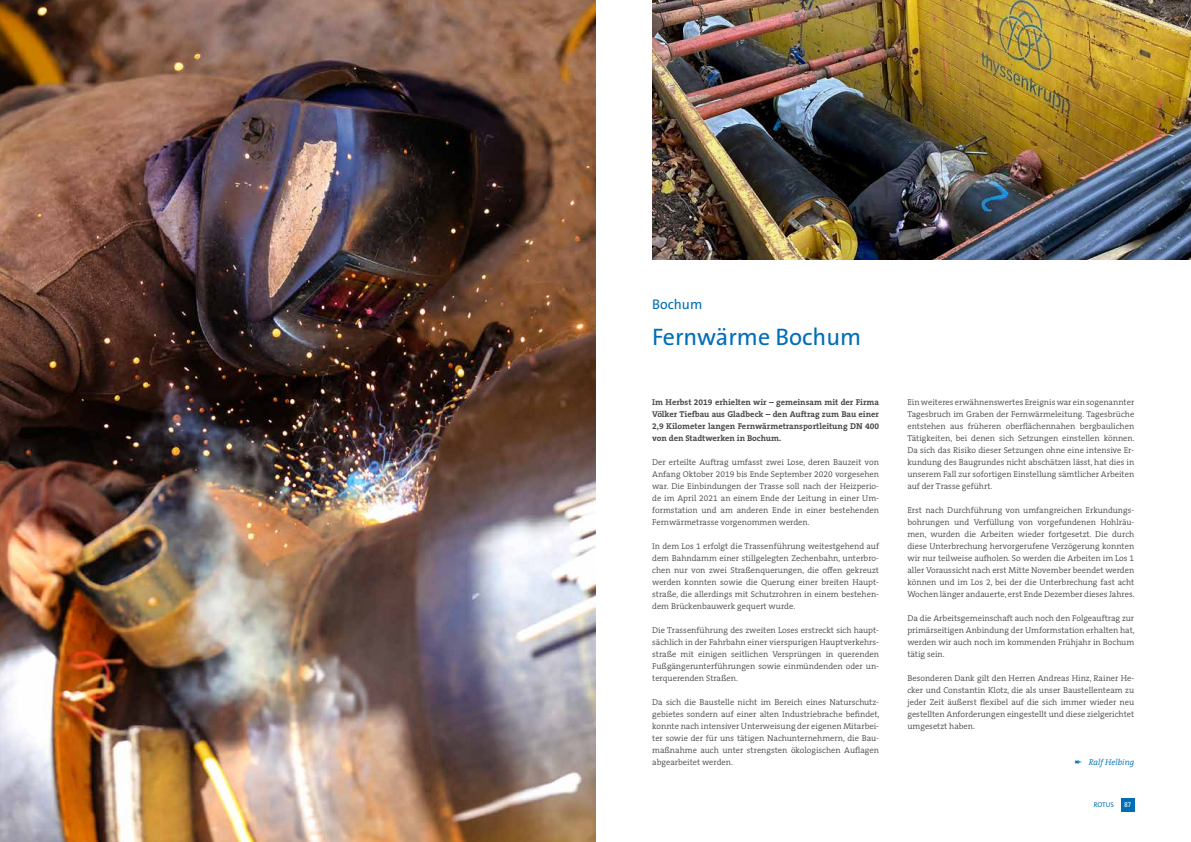
<style>
.page{position:relative;width:1191px;height:842px;background:#fff}
.page>*{position:absolute;margin:0;border:0;box-sizing:border-box;transform-origin:0 0}
.t1{font:24px "The Sans";color:#006eb7}
.t2{font:14px "The Sans";color:#006eb7}
.t3{font:300 8.5px/12px "The Serif B W4";color:#494948;text-align:justify}
.t4{font:700 8.5px/12px "The Serif B W7";color:#494948;text-align:justify}
.t5{font:italic 300 8.5px "The Serif B W4";color:#006eb7}
.t6{font:7px "The Sans";letter-spacing:-.01em;color:#006eb7}
.t7{font:7px "The Sans Caps";color:#fff}
</style>
<div class="page">
<div style="left:1120px;top:799px;width:14px;height:13px;background:#006eb7"></div>
<img style="left:0;top:0;width:595px;height:842px">
<img style="left:652px;top:0;width:539px;height:259px">
<h2 class="t2" style="left:652px;top:292px;width:52px">Bochum</h2>
<h1 class="t1" style="left:652px;top:317px;width:211px">Fernwärme Bochum</h1>
<p class="t4" style="left:652px;top:396px;width:228px">Im Herbst 2019 erhielten wir – gemeinsam mit der Firma Völker Tiefbau aus Gladbeck – den Auftrag zum Bau einer 2,9 Kilometer langen Fernwärmetransportleitung DN 400 von den Stadtwerken in Bochum.</p>
<p class="t3" style="left:652px;top:456px;width:228px">Der erteilte Auftrag umfasst zwei Lose, deren Bauzeit von Anfang Oktober 2019 bis Ende September 2020 vorgesehen war. Die Einbindungen der Trasse soll nach der Heizperio&shy;de im April 2021 an einem Ende der Leitung in einer Um&shy;formstation und am anderen Ende in einer bestehenden Fernwärmetrasse vorgenommen werden.</p>
<p class="t3" style="left:652px;top:540px;width:228px">In dem Los 1 erfolgt die Trassenführung weitestgehend auf dem Bahndamm einer stillgelegten Zechenbahn, unterbro&shy;chen nur von zwei Straßenquerungen, die offen gekreuzt werden konnten sowie die Querung einer breiten Haupt&shy;straße, die allerdings mit Schutzrohren in einem bestehen&shy;dem Brückenbauwerk gequert wurde.</p>
<p class="t3" style="left:652px;top:624px;width:228px">Die Trassenführung des zweiten Loses erstreckt sich haupt&shy;sächlich in der Fahrbahn einer vierspurigen Hauptverkehrs&shy;straße mit einigen seitlichen Versprüngen in querenden Fußgängerunterführungen sowie einmündenden oder un&shy;terquerenden Straßen.</p>
<p class="t3" style="left:652px;top:696px;width:229px">Da sich die Baustelle nicht im Bereich eines Naturschutz&shy;gebietes sondern auf einer alten Industriebrache befindet, konnte nach intensiver Unterweisung der eigenen Mitarbei&shy;ter sowie der für uns tätigen Nachunternehmern, die Bau&shy;maßnahme auch unter strengsten ökologischen Auflagen abgearbeitet werden.</p>
<p class="t3" style="left:907px;top:396px;width:229px">Ein weiteres erwähnenswertes Ereignis war ein sogenannter Tagesbruch im Graben der Fernwärmeleitung. Tagesbrüche entstehen aus früheren oberflächennahen bergbaulichen Tätigkeiten, bei denen sich Setzungen einstellen können.<br>Da sich das Risiko dieser Setzungen ohne eine intensive Er&shy;kundung des Baugrundes nicht abschätzen lässt, hat dies in unserem Fall zur sofortigen Einstellung sämtlicher Arbeiten auf der Trasse geführt.</p>
<p class="t3" style="left:907px;top:504px;width:229px">Erst nach Durchführung von umfangreichen Erkundungs&shy;bohrungen und Verfüllung von vorgefundenen Hohlräu&shy;men, wurden die Arbeiten wieder fortgesetzt. Die durch diese Unterbrechung hervorgerufene Verzögerung konnten wir nur teilweise aufholen. So werden die Arbeiten im Los 1 aller Voraussicht nach erst Mitte November beendet werden können und im Los 2, bei der die Unterbrechung fast acht Wochen länger andauerte, erst Ende Dezember dieses Jahres.</p>
<p class="t3" style="left:907px;top:612px;width:229px">Da die Arbeitsgemeinschaft auch noch den Folgeauftrag zur primärseitigen Anbindung der Umformstation erhalten hat, werden wir auch noch im kommenden Frühjahr in Bochum tätig sein.</p>
<p class="t3" style="left:907px;top:672px;width:228px">Besonderen Dank gilt den Herren Andreas Hinz, Rainer He&shy;cker und Constantin Klotz, die als unser Baustellenteam zu jeder Zeit äußerst flexibel auf die sich immer wieder neu gestellten Anforderungen eingestellt und diese zielgerichtet umgesetzt haben.</p>
<p class="t5" style="left:1074px;top:756px;width:61px">✒ Ralf Helbing</p>
<p class="t6" style="left:1093px;top:799px;width:22px">ROTUS</p>
<p class="t7" style="left:1124px;top:799px;width:9px">87</p>
</div>
